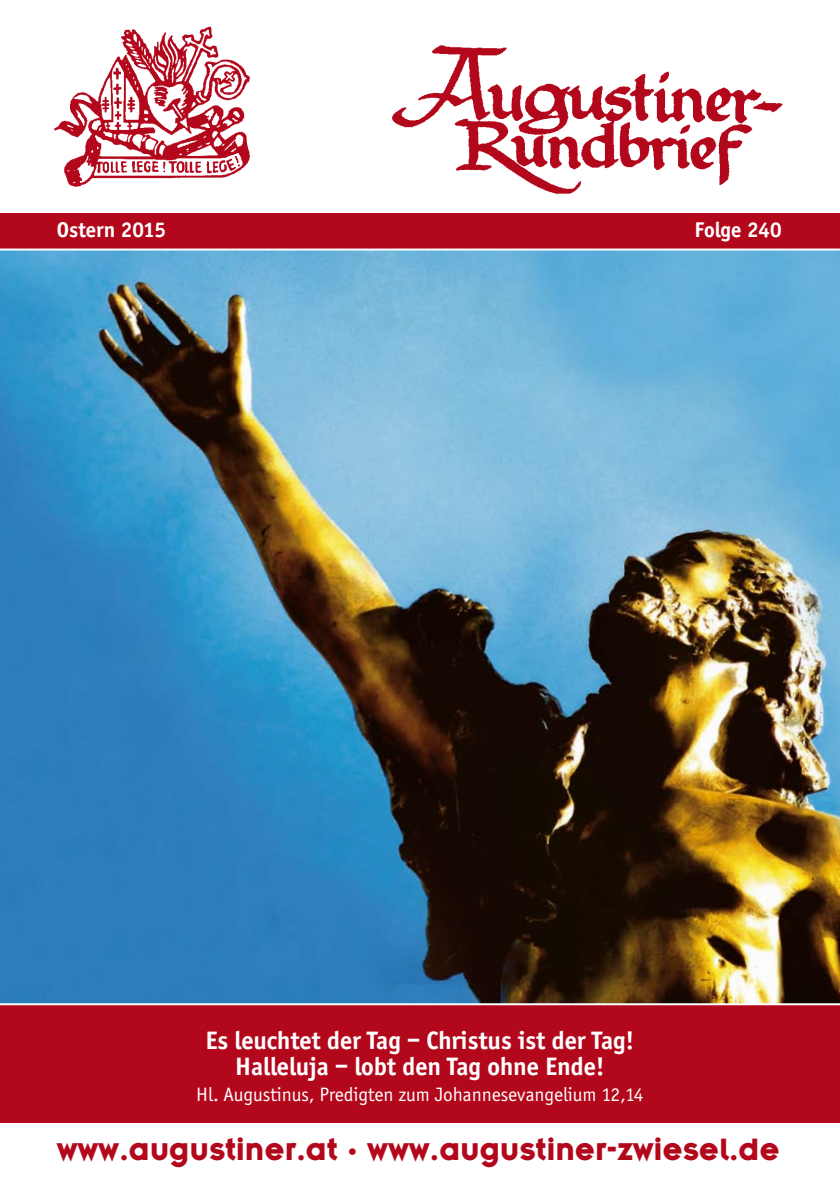
<style>
.page{position:relative;width:840px;height:1191px;background:#fff}
.page>*{position:absolute;margin:0;border:0;box-sizing:border-box;transform-origin:0 0}
.t1{font:700 34px "Bonn";color:#b3071b}
.t2{font:700 26px/26px "Officina Sans";letter-spacing:-.005em;color:#fff;text-align:center}
.t3{font:700 22px "Officina Sans";color:#fff}
.t4{font:20px "Officina Sans";letter-spacing:-.005em;color:#fff}
.t5{font:16px "Officina Sans";color:#b3071b}
</style>
<div class="page">
<div style="left:0;top:213px;width:839px;height:910px;background:#b3071b"></div>
<img style="left:54px;top:26px;width:196px;height:161px">
<img style="left:392px;top:45px;width:391px;height:150px">
<img style="left:0;top:248px;width:839px;height:757px">
<p class="t3" style="left:57px;top:217px;width:110px">Ostern 2015</p>
<p class="t3" style="left:694px;top:217px;width:88px">Folge 240</p>
<p class="t2" style="left:205px;top:1027px;width:430px">Es leuchtet der Tag – Christus ist der Tag!<br>Halleluja – lobt den Tag ohne Ende!</p>
<p class="t4" style="left:196px;top:1083px;width:448px">Hl. Augustinus, Predigten zum Johannesevangelium 12,14</p>
<h1 class="t1" style="left:57px;top:1132px;width:723px">www.augustiner.at · www.augustiner-zwiesel.de</h1>
<p class="t5" style="left:417px;top:1144px;width:9px">1</p>
</div>
